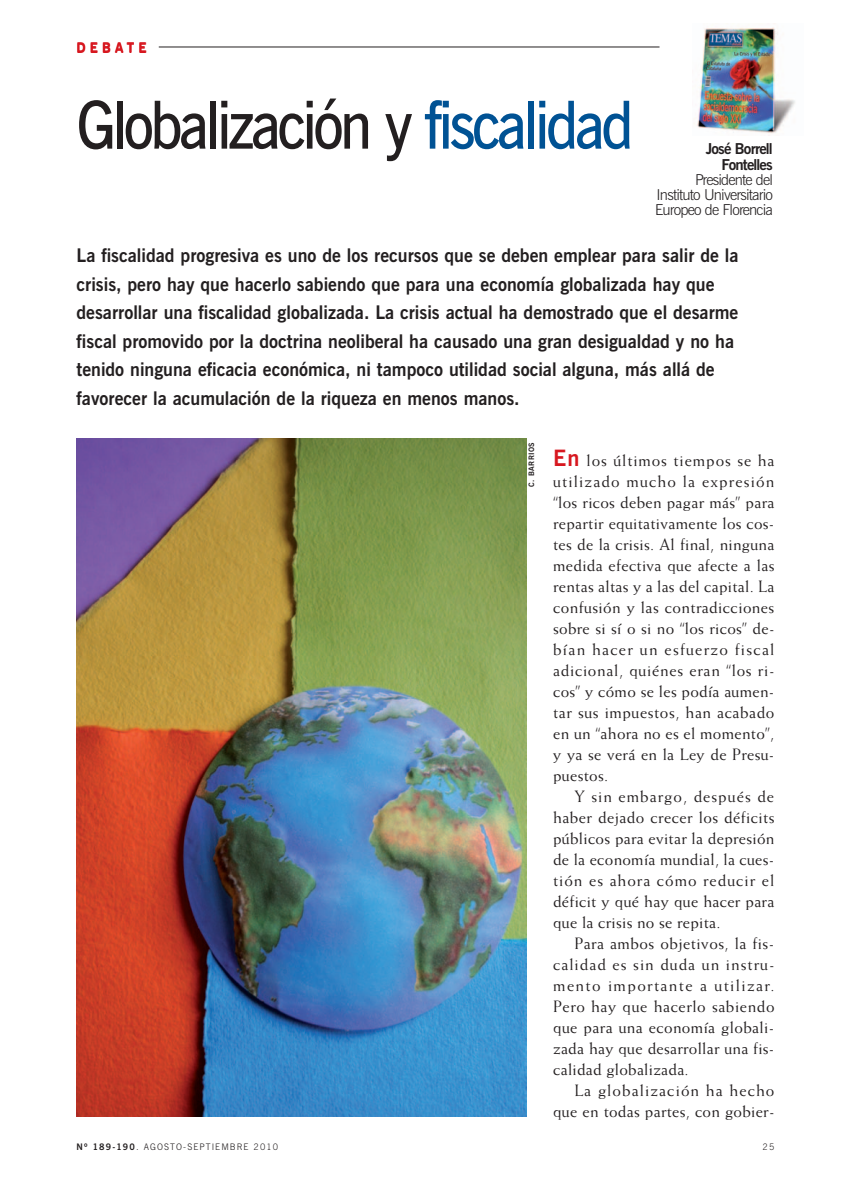
<style>
.page{position:relative;width:851px;height:1191px;background:#fff}
.page>*{position:absolute;margin:0;border:0;box-sizing:border-box;transform-origin:0 0}
.t1{font:600 66px "News Gothic BT";letter-spacing:-.06em;color:#231f20;scale:.9 1}
.t2{font:700 18.75px/28.5px "News Gothic BT";color:#231f20;scale:.95 1}
.t3{font:16.5px/21px "Weiss Std";letter-spacing:.015em;color:#231f20;text-align:justify}
.t4{font:300 15px/15px "News Gothic BT";letter-spacing:-.055em;color:#231f20;text-align:justify}
.t5{font:700 15px/16.5px "News Gothic BT";letter-spacing:-.055em;color:#231f20;text-align:right}
.t6{font:700 13.5px "News Gothic BT";letter-spacing:.305em;color:#d7171f}
.t7{font:300 9px "News Gothic BT";letter-spacing:.12em;color:#231f20}
.t8{font:700 7.5px "News Gothic BT";letter-spacing:.06em;color:#231f20}
.s1{color:#005294}
.s2{font-family:"News Gothic BT";font-weight:700;font-size:22.5px;color:#d7171f}
.s3{font-weight:700}
</style>
<div class="page">
<hr style="left:159px;top:47px;width:500px;height:1px;background:#231f20">
<img style="left:77px;top:438px;width:449px;height:678px">
<img style="left:694px;top:23px;width:101px;height:111px">
<p class="t6" style="left:77px;top:40px;width:71px">DEBATE</p>
<h1 class="t1" style="left:77px;top:87px;width:620px">Globalización y <span class="s1">fiscalidad</span></h1>
<p class="t5" style="left:705px;top:140px;width:69px">José Borrell<br>Fontelles</p>
<p class="t4" style="left:655px;top:173px;width:119px;text-indent:40px">Presidente del Instituto Universitario Europeo de Florencia</p>
<p class="t2" style="left:77px;top:241px;width:698px">La fiscalidad progresiva es uno de los recursos que se deben emplear para salir de la crisis, pero hay que hacerlo sabiendo que para una economía globalizada hay que desarrollar una fiscalidad globalizada. La crisis actual ha demostrado que el desarme fiscal promovido por la doctrina neoliberal ha causado una gran desigualdad y no ha tenido ninguna eficacia económica, ni tampoco utilidad social alguna, más allá de favorecer la acumulación de la riqueza en menos manos.</p>
<p class="t8" style="left:527px;top:487px;width:47px;rotate:-90deg">C. BARRIOS</p>
<p class="t3" style="left:553px;top:451px;width:223px"><span class="s2">En</span> los últimos tiempos se ha utilizado mucho la expresión “los ricos deben pagar más” para repartir equitativamente los cos&shy;tes de la crisis. Al final, ninguna medida efectiva que afecte a las rentas altas y a las del capital. La confusión y las contradicciones sobre si sí o si no “los ricos” de&shy;bían hacer un esfuerzo fiscal adicional, quiénes eran “los ri&shy;cos” y cómo se les podía aumen&shy;tar sus impuestos, han acabado en un “ahora no es el momento”, y ya se verá en la Ley de Presu&shy;puestos.</p>
<p class="t3" style="left:553px;top:787px;width:223px;text-indent:21px">Y sin embargo, después de haber dejado crecer los déficits públicos para evitar la depresión de la economía mundial, la cues&shy;tión es ahora cómo reducir el déficit y qué hay que hacer para que la crisis no se repita.</p>
<p class="t3" style="left:553px;top:934px;width:223px;text-indent:21px">Para ambos objetivos, la fis&shy;calidad es sin duda un instru&shy;mento importante a utilizar.<br>Pero hay que hacerlo sabiendo que para una economía globali&shy;zada hay que desarrollar una fis&shy;calidad globalizada.</p>
<p class="t3" style="left:553px;top:1081px;width:223px;text-align:right">La globalización ha hecho que en todas partes, con gobier-</p>
<p class="t7" style="left:77px;top:1141px;width:203px"><span class="s3">Nº 189-190</span>. AGOSTO-SEPTIEMBRE 2010</p>
<p class="t7" style="left:762px;top:1141px;width:13px">25</p>
</div>
